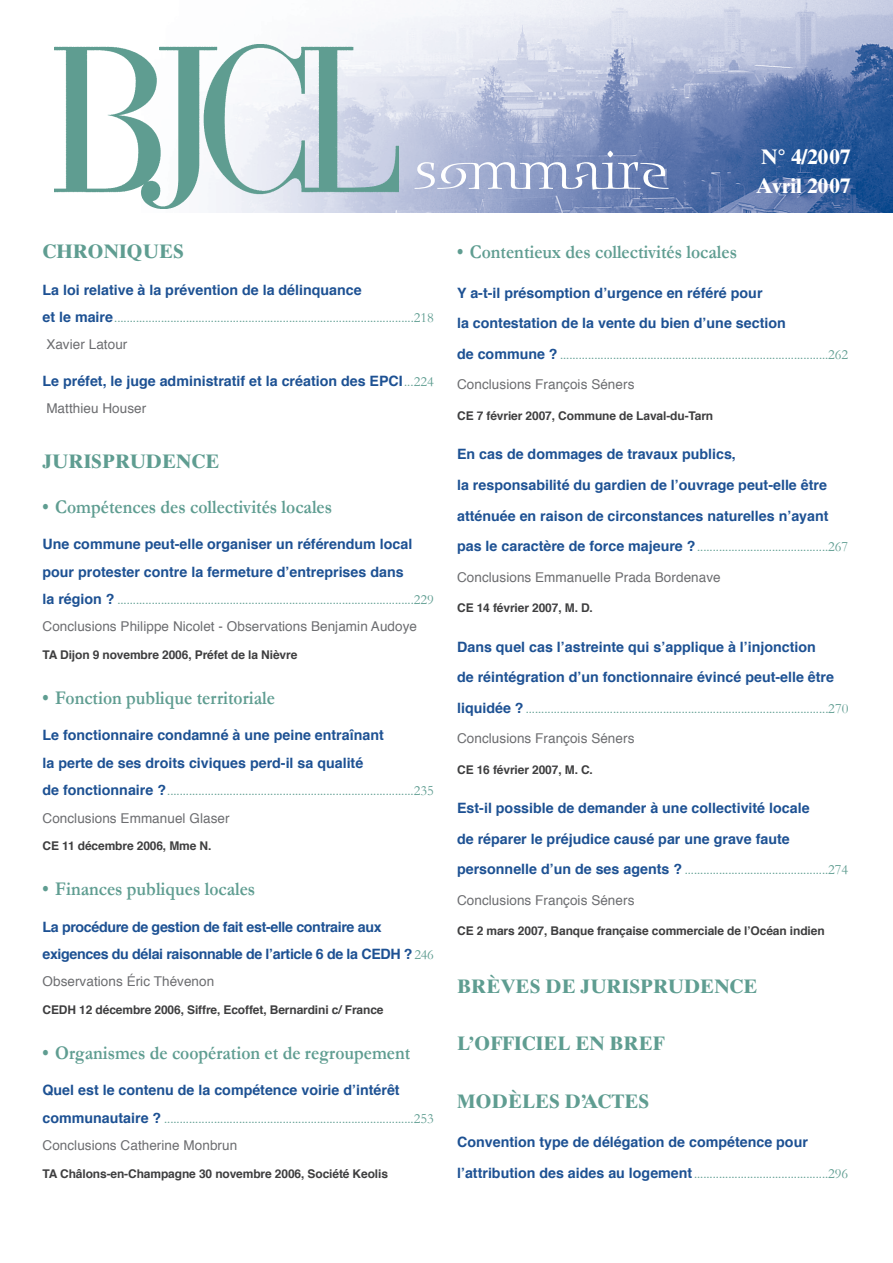
<style>
.page{position:relative;width:893px;height:1263px;background:#fff}
.page>*{position:absolute;margin:0;border:0;box-sizing:border-box;transform-origin:0 0}
.t1{font:55.2px "Blue Island Std";color:#fff}
.t2{font:700 21px/29.5px "Times Ten LT Std";color:#fff}
.t3{font:700 19.5px "Garamond";color:#5f9d91;scale:.9 1}
.t4{font:700 19.5px "Times Ten LT Std";color:#5f9d91}
.t5{font:14.25px "Garamond";color:#5f9d91}
.t6{font:700 14.25px/30.5px "Helvetica";color:#1d5193}
.t7{font:700 14.25px/27.3px "Helvetica";letter-spacing:-.025em;color:#1d5193}
.t8{font:13.5px "Helvetica";letter-spacing:.005em;color:#6c6d70}
.t9{font:700 12px "Helvetica";letter-spacing:-.01em;color:#3e3e3f}
.s1{font-family:"Helvetica";font-weight:700;color:#1d5193}
.s2{font-family:"Garamond";font-weight:400;color:#5f9d91}
</style>
<div class="page">
<img style="left:156px;top:0;width:737px;height:213px">
<img style="left:55px;top:45px;width:344px;height:163px">
<h1 class="t1" style="left:415px;top:138px;width:255px">sommaire</h1>
<h2 class="t2" style="left:756px;top:142px;width:96px">N° 4/2007<br>AVRIL 2007</h2>
<h3 class="t4" style="left:43px;top:240px;width:143px">CHRONIQUES</h3>
<p class="t6" style="left:43px;top:275px;width:321px">La loi relative à la prévention de la délinquance</p>
<p class="t5" style="left:43px;top:309px;width:393px"><span class="s1">et le maire</span>................................................................................................218</p>
<p class="t8" style="left:46px;top:334px;width:83px">Xavier Latour</p>
<p class="t6" style="left:43px;top:366px;width:393px">Le préfet, le juge administratif et la création des EPCI<span class="s2">...224</span></p>
<p class="t8" style="left:46px;top:398px;width:101px">Matthieu Houser</p>
<h3 class="t4" style="left:43px;top:449px;width:179px">JURISPRUDENCE</h3>
<h3 class="t3" style="left:43px;top:495px;width:323px">• Compétences des collectivités locales</h3>
<p class="t6" style="left:43px;top:531px;width:371px;line-height:27.3px">Une commune peut-elle organiser un référendum local pour protester contre la fermeture d’entreprises dans</p>
<p class="t5" style="left:43px;top:591px;width:393px"><span class="s1">la région ?</span> ...............................................................................................229</p>
<p class="t8" style="left:43px;top:616px;width:376px">Conclusions Philippe Nicolet - Observations Benjamin Audoye</p>
<p class="t9" style="left:43px;top:645px;width:256px">TA Dijon 9 novembre 2006, Préfet de la Nièvre</p>
<h3 class="t3" style="left:43px;top:686px;width:260px">• Fonction publique territoriale</h3>
<p class="t6" style="left:43px;top:722px;width:343px;line-height:27.3px">Le fonctionnaire condamné à une peine entraînant la perte de ses droits civiques perd-il sa qualité</p>
<p class="t5" style="left:43px;top:782px;width:393px"><span class="s1">de fonctionnaire ?</span>...............................................................................235</p>
<p class="t8" style="left:43px;top:807px;width:189px">Conclusions Emmanuel Glaser</p>
<p class="t9" style="left:43px;top:836px;width:170px">CE 11 décembre 2006, Mme N.</p>
<h3 class="t3" style="left:43px;top:877px;width:238px">• Finances publiques locales</h3>
<p class="t7" style="left:43px;top:913px;width:393px">La procédure de gestion de fait est-elle contraire aux exigences du délai raisonnable de l’article 6 de la CEDH ?<span class="s2">246</span></p>
<p class="t8" style="left:43px;top:971px;width:173px">Observations Éric Thévenon</p>
<p class="t9" style="left:43px;top:1000px;width:343px">CEDH 12 décembre 2006, Siffre, Ecoffet, Bernardini c/ France</p>
<h3 class="t3" style="left:43px;top:1041px;width:410px">• Organismes de coopération et de regroupement</h3>
<p class="t6" style="left:43px;top:1075px;width:359px">Quel est le contenu de la compétence voirie d’intérêt</p>
<p class="t5" style="left:43px;top:1110px;width:393px"><span class="s1">communautaire ?</span> ................................................................................253</p>
<p class="t8" style="left:43px;top:1135px;width:196px">Conclusions Catherine Monbrun</p>
<p class="t9" style="left:43px;top:1164px;width:347px">TA Châlons-en-Champagne 30 novembre 2006, Société Keolis</p>
<h3 class="t3" style="left:457px;top:241px;width:312px">• Contentieux des collectivités locales</h3>
<p class="t6" style="left:457px;top:278px;width:330px">Y a-t-il présomption d’urgence en référé pour<br>la contestation de la vente du bien d’une section</p>
<p class="t5" style="left:457px;top:346px;width:393px"><span class="s1">de commune ?</span> ......................................................................................262</p>
<p class="t8" style="left:457px;top:374px;width:179px">Conclusions François Séners</p>
<p class="t9" style="left:457px;top:406px;width:258px">CE 7 février 2007, Commune de Laval-du-Tarn</p>
<p class="t6" style="left:457px;top:439px;width:373px">En cas de dommages de travaux publics,<br>la responsabilité du gardien de l’ouvrage peut-elle être atténuée en raison de circonstances naturelles n’ayant</p>
<p class="t5" style="left:457px;top:538px;width:393px"><span class="s1">pas le caractère de force majeure ?</span>..........................................267</p>
<p class="t8" style="left:457px;top:566px;width:265px">Conclusions Emmanuelle Prada Bordenave</p>
<p class="t9" style="left:457px;top:598px;width:137px">CE 14 février 2007, M. D.</p>
<p class="t6" style="left:457px;top:631px;width:378px">Dans quel cas l’astreinte qui s’applique à l’injonction de réintégration d’un fonctionnaire évincé peut-elle être</p>
<p class="t5" style="left:457px;top:700px;width:393px"><span class="s1">liquidée ?</span>.................................................................................................270</p>
<p class="t8" style="left:457px;top:728px;width:179px">Conclusions François Séners</p>
<p class="t9" style="left:457px;top:760px;width:137px">CE 16 février 2007, M. C.</p>
<p class="t6" style="left:457px;top:793px;width:354px">Est-il possible de demander à une collectivité locale de réparer le préjudice causé par une grave faute</p>
<p class="t5" style="left:457px;top:861px;width:393px"><span class="s1">personnelle d’un de ses agents ?</span> ..............................................274</p>
<p class="t8" style="left:457px;top:890px;width:179px">Conclusions François Séners</p>
<p class="t9" style="left:457px;top:921px;width:369px">CE 2 mars 2007, Banque française commerciale de l’Océan indien</p>
<h3 class="t4" style="left:457px;top:974px;width:302px">BRÈVES DE JURISPRUDENCE</h3>
<h3 class="t4" style="left:457px;top:1032px;width:209px">L’OFFICIEL EN BREF</h3>
<h3 class="t4" style="left:457px;top:1089px;width:194px">MODÈLES D’ACTES</h3>
<p class="t6" style="left:457px;top:1127px;width:352px">Convention type de délégation de compétence pour</p>
<p class="t5" style="left:457px;top:1165px;width:393px"><span class="s1">l’attribution des aides au logement</span>...........................................296</p>
</div>
